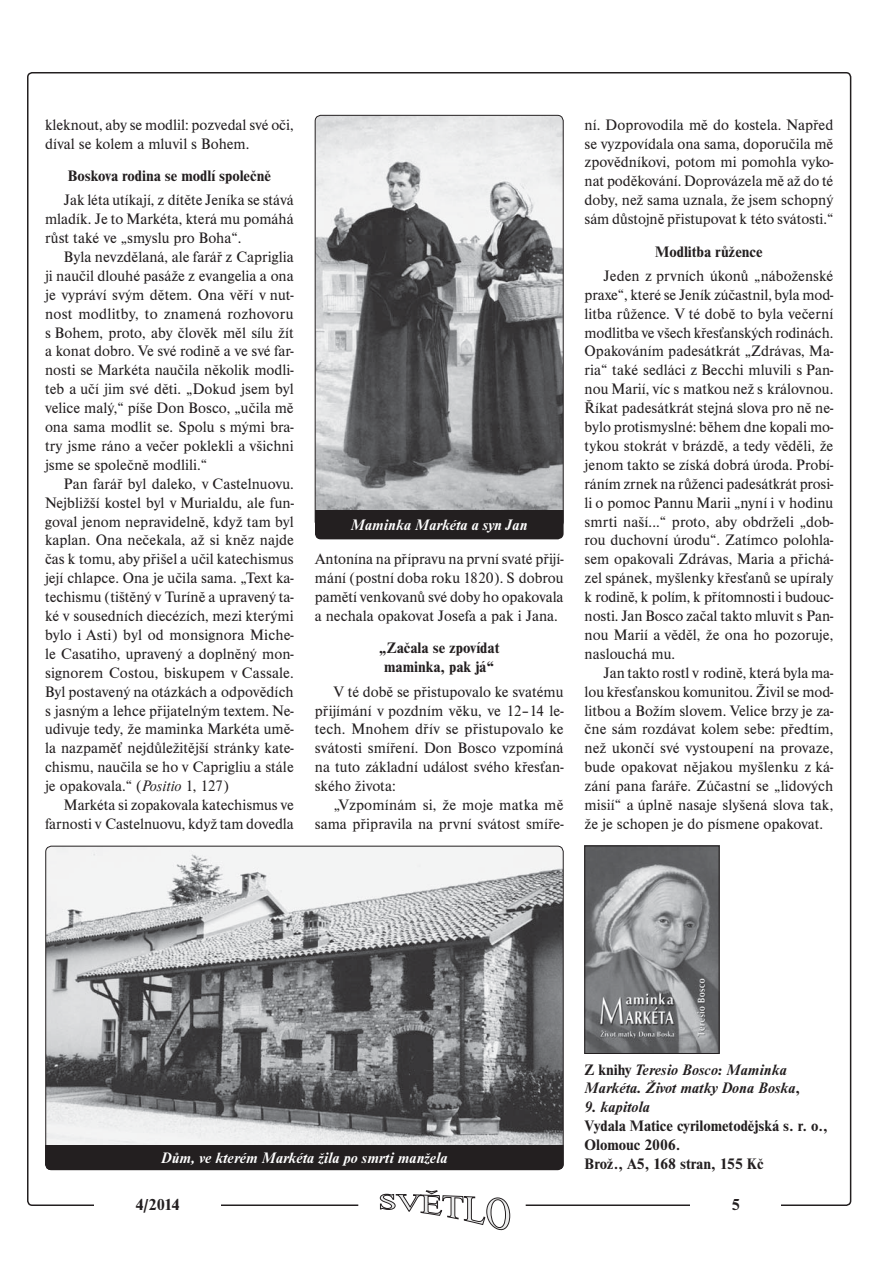
<style>
.page{position:relative;width:893px;height:1263px;background:#fff}
.page>*{position:absolute;margin:0;border:0;box-sizing:border-box;transform-origin:0 0}
.t1{font:700 16.5px "Nimbus Rom DEE";color:#231f20}
.t2{font:15.75px/18.9px "Nimbus Rom DEE";color:#231f20;text-align:justify}
.t3{font:700 15.75px/18.9px "Nimbus Rom DEE";color:#231f20;text-align:center}
.t4{font:italic 700 15.75px/18.9px "Nimbus Rom DEE";color:#231f20}
.t5{font:italic 700 15.75px "Nimbus Rom DEE";color:#fff}
.s1{font-style:italic}
.s2{font-style:normal}
</style>
<div class="page">
<svg style="left:379px;top:1190px;width:131px;height:41px"></svg>
<img style="left:586px;top:848px;width:131px;height:204px">
<div style="left:584px;top:846px;width:135px;height:208px;border:1px solid #231f20"></div>
<img style="left:315px;top:115px;width:248px;height:395px">
<div style="left:315px;top:115px;width:248px;height:413px;border:1px solid #231f20;border-radius:6px"></div>
<div style="left:315px;top:510px;width:248px;height:29px;background:#231f20"></div>
<img style="left:46px;top:846px;width:517px;height:324px;border-radius:6px">
<div style="left:45px;top:1145px;width:518px;height:25px;background:#231f20"></div>
<p class="t2" style="left:45px;top:116px;width:250px">kleknout, aby se modlil: pozvedal své oči, díval se kolem a mluvil s Bohem.</p>
<p class="t3" style="left:68px;top:168px;width:205px">Boskova rodina se modlí společně</p>
<p class="t2" style="left:45px;top:192px;width:250px;text-indent:19px">Jak léta utíkají, z dítěte Jeníka se stává mladík. Je to Markéta, která mu pomáhá růst také ve „smyslu pro Boha“.</p>
<p class="t2" style="left:45px;top:249px;width:250px;text-indent:19px">Byla nevzdělaná, ale farář z Capriglia ji naučil dlouhé pasáže z evangelia a ona je vypráví svým dětem. Ona věří v nut&shy;nost modlitby, to znamená rozhovoru s Bohem, proto, aby člověk měl sílu žít a konat dobro. Ve své rodině a ve své far&shy;nosti se Markéta naučila několik modli&shy;teb a učí jim své děti. „Dokud jsem byl velice malý,“ píše Don Bosco, „učila mě ona sama modlit se. Spolu s mými bra&shy;try jsme ráno a večer poklekli a všichni jsme se společně modlili.“</p>
<p class="t2" style="left:45px;top:475px;width:250px;text-indent:19px">Pan farář byl daleko, v Castelnuovu.<br>Nejbližší kostel byl v Murialdu, ale fun&shy;goval jenom nepravidelně, když tam byl kaplan. Ona nečekala, až si kněz najde čas k tomu, aby přišel a učil katechismus její chlapce. Ona je učila sama. „Text ka&shy;techismu (tištěný v Turíně a upravený ta&shy;ké v sousedních diecézích, mezi kterými bylo i Asti) byl od monsignora Miche&shy;le Casatiho, upravený a doplněný mon&shy;signorem Costou, biskupem v Cassale.<br>Byl postavený na otázkách a odpovědích s jasným a lehce přijatelným textem. Ne&shy;udivuje tedy, že maminka Markéta umě&shy;la nazpaměť nejdůležitější stránky kate&shy;chismu, naučila se ho v Caprigliu a stále je opakovala.“ (<span class="s1">Positio</span> 1, 127)</p>
<p class="t2" style="left:45px;top:797px;width:250px;text-align:right">Markéta si zopakovala katechismus ve farnosti v Castelnuovu, když tam dovedla</p>
<p class="t5" style="left:351px;top:519px;width:178px">Maminka Markéta a syn Jan</p>
<p class="t2" style="left:315px;top:551px;width:250px">Antonína na přípravu na první svaté přijí&shy;mání (postní doba roku 1820). S dobrou pamětí venkovanů své doby ho opakovala a nechala opakovat Josefa a pak i Jana.</p>
<p class="t3" style="left:379px;top:640px;width:122px">„Začala se zpovídat maminka, pak já“</p>
<p class="t2" style="left:315px;top:683px;width:250px;text-indent:19px">V té době se přistupovalo ke svatému přijímání v pozdním věku, ve 12–14 le&shy;tech. Mnohem dřív se přistupovalo ke svátosti smíření. Don Bosco vzpomíná na tuto základní událost svého křesťan&shy;ského života:</p>
<p class="t2" style="left:315px;top:797px;width:250px;text-align:right">„Vzpomínám si, že moje matka mě sama připravila na první svátost smíře-</p>
<p class="t2" style="left:584px;top:116px;width:250px">ní. Doprovodila mě do kostela. Napřed se vyzpovídala ona sama, doporučila mě zpovědníkovi, potom mi pomohla vyko&shy;nat poděkování. Doprovázela mě až do té doby, než sama uznala, že jsem schopný sám důstojně přistupovat k této svátosti.“</p>
<p class="t3" style="left:655px;top:243px;width:109px">Modlitba růžence</p>
<p class="t2" style="left:584px;top:267px;width:250px;text-indent:19px">Jeden z prvních úkonů „náboženské praxe“, které se Jeník zúčastnil, byla mod&shy;litba růžence. V té době to byla večerní modlitba ve všech křesťanských rodinách.<br>Opakováním padesátkrát „Zdrávas, Ma&shy;ria“ také sedláci z Becchi mluvili s Pan&shy;nou Marií, víc s matkou než s královnou.<br>Říkat padesátkrát stejná slova pro ně ne&shy;bylo protismyslné: během dne kopali mo&shy;tykou stokrát v brázdě, a tedy věděli, že jenom takto se získá dobrá úroda. Probí&shy;ráním zrnek na růženci padesátkrát prosi&shy;li o pomoc Pannu Marii „nyní i v hodinu smrti naší...“ proto, aby obdrželi „dob&shy;rou duchovní úrodu“. Zatímco polohla&shy;sem opakovali Zdrávas, Maria a přichá&shy;zel spánek, myšlenky křesťanů se upíraly k rodině, k polím, k přítomnosti i budouc&shy;nosti. Jan Bosco začal takto mluvit s Pan&shy;nou Marií a věděl, že ona ho pozoruje, naslouchá mu.</p>
<p class="t2" style="left:584px;top:664px;width:250px;text-indent:19px">Jan takto rostl v rodině, která byla ma&shy;lou křesťanskou komunitou. Živil se mod&shy;litbou a Božím slovem. Velice brzy je za&shy;čne sám rozdávat kolem sebe: předtím, než ukončí své vystoupení na provaze, bude opakovat nějakou myšlenku z ká&shy;zání pana faráře. Zúčastní se „lidových misií“ a úplně nasaje slyšená slova tak, že je schopen je do písmene opakovat.</p>
<p class="t5" style="left:161px;top:1151px;width:288px">Dům, ve kterém Markéta žila po smrti manžela</p>
<p class="t4" style="left:584px;top:1061px;width:217px"><span class="s2">Z knihy</span> Teresio Bosco: Maminka<br>Markéta. Život matky Dona Boska<span class="s2">,</span></p>
<p class="t4" style="left:584px;top:1099px;width:67px">9. kapitola</p>
<p class="t3" style="left:584px;top:1118px;width:245px;text-align:left">Vydala Matice cyrilometodějská s. r. o.,<br>Olomouc 2006.<br>Brož., A5, 168 stran, 155 Kč</p>
<p class="t1" style="left:135px;top:1198px;width:46px">4/2014</p>
<p class="t1" style="left:731px;top:1198px;width:10px">5</p>
</div>
